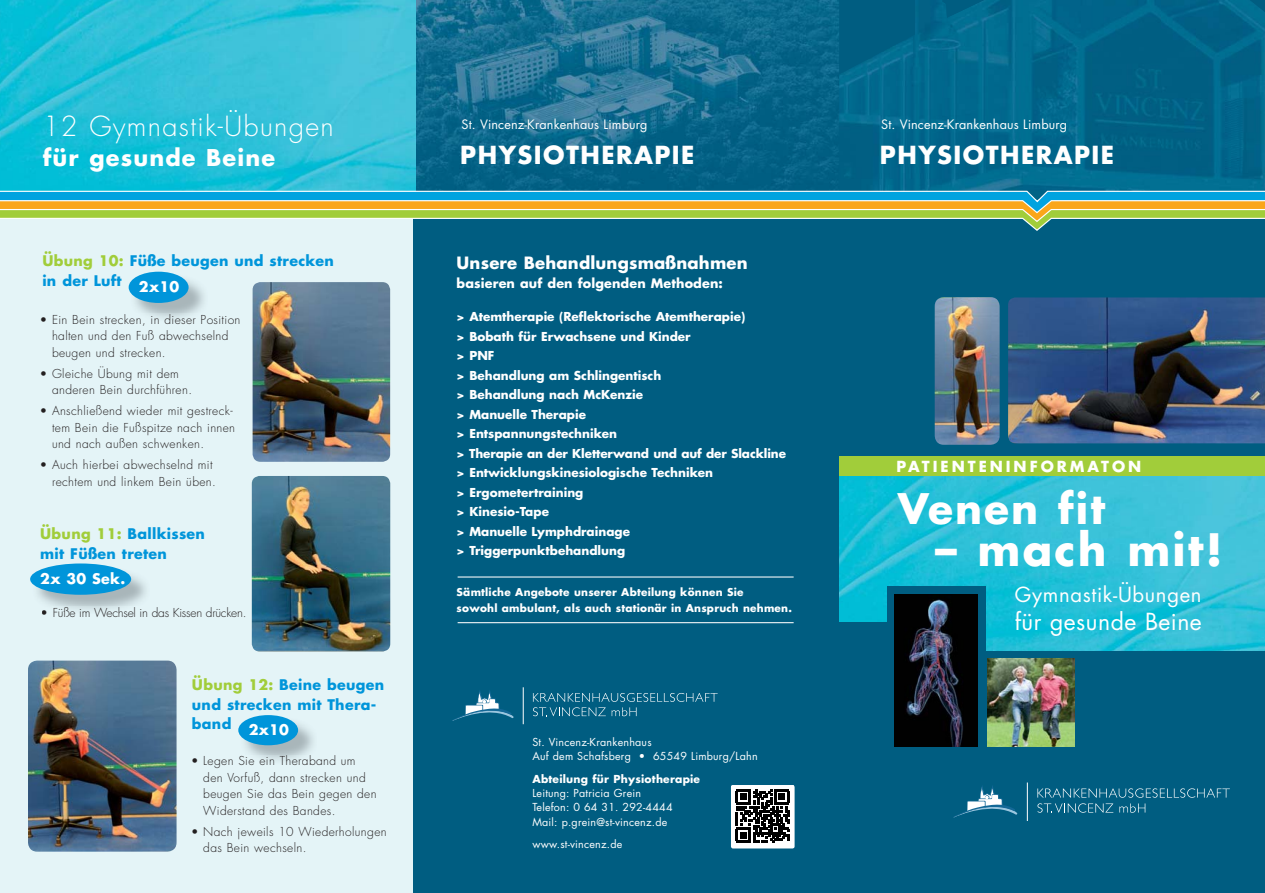
<style>
.page{position:relative;width:1265px;height:893px;background:#fff}
.page>*{position:absolute;margin:0;border:0;box-sizing:border-box;transform-origin:0 0}
.t1{font:700 43.5px "Futura";letter-spacing:.05em;color:#fff}
.t2{font:700 40.95px "Futura";letter-spacing:.05em;color:#fff}
.t3{font:300 27px "Futura";letter-spacing:.05em;color:#fff}
.t4{font:700 24.3px "Futura";letter-spacing:.06em;color:#fff}
.t5{font:22.95px "Futura";letter-spacing:.02em;color:#fff}
.t6{font:700 22.5px "Futura";letter-spacing:.05em;color:#fff}
.t7{font:20.25px "Futura";letter-spacing:.035em;color:#fff}
.t8{font:700 16.5px "Futura";letter-spacing:.01em;color:#fff}
.t9{font:700 14.85px "Futura";letter-spacing:.2em;color:#fff}
.t10{font:700 14.25px/19.5px "Futura";letter-spacing:.02em;color:#0095da}
.t11{font:700 14.25px "Futura";letter-spacing:.02em;color:#fff}
.t12{font:700 12.75px "Futura";letter-spacing:.01em;color:#fff}
.t13{font:12.6px "Futura";letter-spacing:.01em;color:#fff}
.t14{font:300 12px/16.5px "Futura";letter-spacing:.03em;color:#231f20}
.t15{font:700 12px/19.5px "Futura";color:#fff}
.t16{font:300 12px "Futura";letter-spacing:-.02em;color:#231f20}
.t17{font:10.65px/14.1px "Futura";letter-spacing:.02em;color:#fff}
.t18{font:700 10.65px "Futura";letter-spacing:.02em;color:#fff}
.t19{font:700 10.5px/16.5px "Futura";letter-spacing:.02em;color:#fff}
.s1{color:#a1cd3a}
.s2{color:#fff}
</style>
<div class="page">
<div style="left:404px;top:0;width:861px;height:893px;background:#005d81"></div>
<img style="left:839px;top:476px;width:426px;height:175px">
<img style="left:415px;top:0;width:424px;height:190px">
<img style="left:839px;top:0;width:426px;height:190px">
<div style="left:0;top:203px;width:413px;height:690px;background:#e4f4f7"></div>
<div style="left:839px;top:457px;width:426px;height:19px;background:#a1cd3a"></div>
<svg style="left:0;top:0;width:415px;height:190px;background:#2ac0d8"></svg>
<div style="left:887px;top:586px;width:99px;height:71px;background:#005d81"></div>
<img style="left:987px;top:658px;width:87px;height:88px">
<div style="left:834px;top:622px;width:109px;height:70px;background:#005d81"></div>
<img style="left:894px;top:594px;width:83px;height:153px">
<img style="left:1008px;top:297px;width:257px;height:146px">
<img style="left:934px;top:297px;width:65px;height:148px;border-radius:9px">
<svg style="left:1037px;top:788px;width:192px;height:25px"></svg>
<svg style="left:954px;top:786px;width:63px;height:31px"></svg>
<hr style="left:1027px;top:782px;width:1px;height:39px;background:#fff">
<svg style="left:0;top:190px;width:1265px;height:41px"></svg>
<div style="left:731px;top:785px;width:63px;height:63px;background:#fff;border-radius:2px"></div>
<svg style="left:736px;top:789px;width:53px;height:54px"></svg>
<hr style="left:457px;top:622px;width:336px;height:1px;background:#fff">
<hr style="left:457px;top:576px;width:336px;height:1px;background:#fff">
<svg style="left:533px;top:693px;width:184px;height:23px"></svg>
<svg style="left:452px;top:691px;width:61px;height:30px"></svg>
<hr style="left:523px;top:687px;width:1px;height:37px;background:#fff">
<img style="left:253px;top:282px;width:137px;height:180px;border-radius:8px">
<img style="left:252px;top:476px;width:138px;height:175px;border-radius:8px">
<img style="left:28px;top:660px;width:148px;height:192px;border-radius:9px">
<img style="left:131px;top:274px;width:73px;height:44px">
<div style="left:129px;top:272px;width:60px;height:31px;background:#0095da;border-radius:50%"></div>
<img style="left:32px;top:569px;width:114px;height:38px">
<div style="left:30px;top:563px;width:101px;height:32px;background:#0095da;border-radius:50%"></div>
<img style="left:241px;top:717px;width:72px;height:43px">
<div style="left:238px;top:715px;width:60px;height:30px;background:#0095da;border-radius:50%"></div>
<h3 class="t3" style="left:43px;top:114px;width:292px">12 Gymnastik-Übungen</h3>
<h3 class="t6" style="left:43px;top:147px;width:234px">für gesunde Beine</h3>
<h3 class="t4" style="left:880px;top:143px;width:236px">PHYSIOTHERAPIE</h3>
<p class="t13" style="left:461px;top:119px;width:187px">St. Vincenz-Krankenhaus Limburg</p>
<p class="t13" style="left:881px;top:119px;width:187px">St. Vincenz-Krankenhaus Limburg</p>
<h3 class="t4" style="left:460px;top:143px;width:236px">PHYSIOTHERAPIE</h3>
<p class="t10" style="left:42px;top:252px;width:293px"><span class="s1">Übung 10:</span> Füße beugen und strecken in der Luft <span class="s2">2x10</span></p>
<p class="t14" style="left:52px;top:312px;width:190px;text-indent:77px">en in dieser Position halten und den Fuß abwechselnd beugen und strecken.</p>
<p class="t14" style="left:52px;top:366px;width:141px;text-indent:-12px">• Gleiche Übung mit dem anderen Bein durchführen.</p>
<p class="t14" style="left:52px;top:403px;width:185px;text-indent:-12px">• Anschließend wieder mit gestreck&shy;tem Bein die Fußspitze nach innen und nach außen schwenken.</p>
<p class="t14" style="left:40px;top:457px;width:177px;text-align:right">• Auch hierbei abwechselnd mit rechtem und linkem Bein üben.</p>
<p class="t14" style="left:40px;top:312px;width:107px">• Ein Bein streck ,</p>
<p class="t10" style="left:40px;top:525px;width:166px"><span class="s1">Übung 11:</span> Ballkissen mit Füßen treten</p>
<p class="t11" style="left:40px;top:572px;width:86px">2x 30 Sek.</p>
<p class="t16" style="left:41px;top:607px;width:207px">• Füße im Wechsel in das Kissen drücken.</p>
<p class="t10" style="left:192px;top:676px;width:194px"><span class="s1">Übung 12:</span> Beine beugen und strecken mit Thera&shy;band <span class="s2">2x10</span></p>
<p class="t14" style="left:203px;top:753px;width:175px;text-indent:-12px">• Legen Sie ein Theraband um den Vorfuß, dann strecken und beugen Sie das Bein gegen den<br>Widerstand des Bandes.</p>
<p class="t14" style="left:203px;top:824px;width:185px;text-indent:-12px">• Nach jeweils 10 Wiederholungen das Bein wechseln.</p>
<h3 class="t8" style="left:456px;top:255px;width:292px">Unsere Behandlungsmaßnahmen</h3>
<p class="t12" style="left:456px;top:278px;width:268px">basieren auf den folgenden Methoden:</p>
<p class="t15" style="left:456px;top:308px;width:331px">&gt; Atemtherapie (Reflektorische Atemtherapie)<br>&gt; Bobath für Erwachsene und Kinder<br>&gt; PNF<br>&gt; Behandlung am Schlingentisch<br>&gt; Behandlung nach McKenzie<br>&gt; Manuelle Therapie<br>&gt; Entspannungstechniken<br>&gt; Therapie an der Kletterwand und auf der Slackline &gt; Entwicklungskinesiologische Techniken<br>&gt; Ergometertraining<br>&gt; Kinesio-Tape<br>&gt; Manuelle Lymphdrainage<br>&gt; Triggerpunktbehandlung</p>
<p class="t19" style="left:456px;top:584px;width:337px">Sämtliche Angebote unserer Abteilung können Sie<br>sowohl ambulant, als auch stationär in Anspruch nehmen.</p>
<p class="t17" style="left:532px;top:735px;width:227px">St. Vincenz-Krankenhaus<br>Auf dem Schafsberg • 65549 Limburg/Lahn</p>
<p class="t18" style="left:532px;top:774px;width:169px">Abteilung für Physiotherapie</p>
<p class="t17" style="left:532px;top:787px;width:142px">Leitung: Patricia Grein<br>Telefon: 0 64 31. 292-4444<br>Mail: p.grein@st-vincenz.de</p>
<p class="t17" style="left:532px;top:838px;width:92px">www.st-vincenz.de</p>
<p class="t9" style="left:896px;top:459px;width:246px">PATIENTENINFORMATON</p>
<h2 class="t2" style="left:898px;top:489px;width:209px">Venen fit</h2>
<h1 class="t1" style="left:935px;top:530px;width:289px">– mach mit!</h1>
<h3 class="t7" style="left:1014px;top:585px;width:188px">Gymnastik-Übungen</h3>
<h3 class="t5" style="left:1014px;top:611px;width:189px">für gesunde Beine</h3>
</div>
